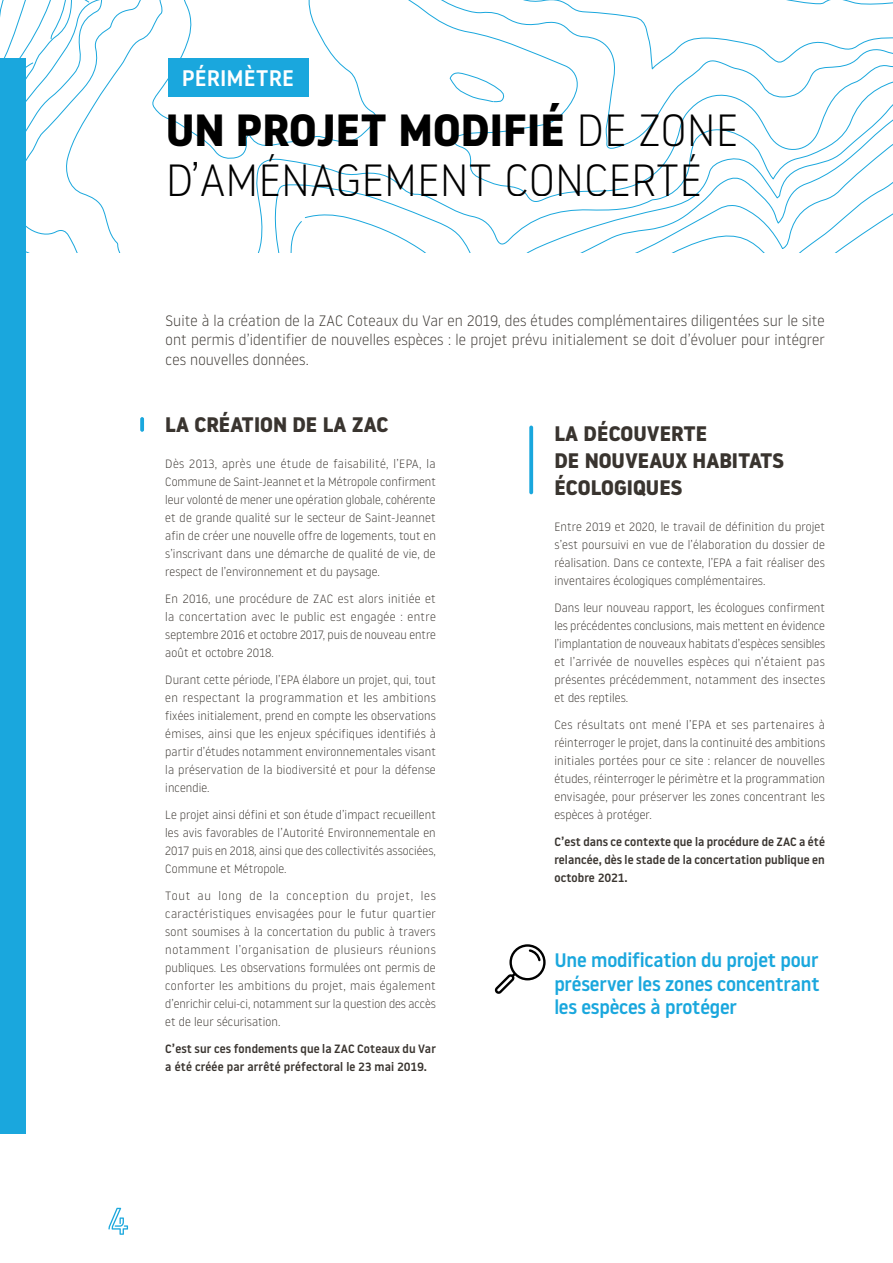
<style>
.page{position:relative;width:893px;height:1263px;background:#fff}
.page>*{position:absolute;margin:0;border:0;box-sizing:border-box;transform-origin:0 0}
.t1{font:300 45px/49.5px "Noway";color:#000}
.t2{font:500 22.5px "Noway";color:#fff}
.t3{font:700 21px/27px "Noway";color:#39342f}
.t4{font:500 19.5px/23.4px "Noway";letter-spacing:-.01em;color:#1aa7dd;text-align:justify}
.t5{font:300 15px/19.5px "Noway";letter-spacing:.01em;color:#39342f;text-align:justify}
.t6{font:300 12px/18px "Noway";letter-spacing:.01em;color:#39342f;text-align:justify}
.t7{font:500 12px/18px "Noway";letter-spacing:.01em;color:#39342f}
.s1{font-weight:700}
</style>
<div class="page">
<svg style="left:0;top:0;width:893px;height:252px"></svg>
<svg style="left:108px;top:1208px;width:20px;height:27px"></svg>
<div style="left:0;top:59px;width:26px;height:1075px;background:#1aa7dd"></div>
<div style="left:168px;top:59px;width:141px;height:38px;background:#1aa7dd"></div>
<svg style="left:140px;top:417px;width:4px;height:15px"></svg>
<svg style="left:529px;top:426px;width:4px;height:68px"></svg>
<div style="left:509px;top:944px;width:37px;height:36px;border:2px solid #000;border-radius:50%"></div>
<svg style="left:528px;top:948px;width:14px;height:14px"></svg>
<svg style="left:494px;top:970px;width:24px;height:24px"></svg>
<h2 class="t2" style="left:182px;top:63px;width:114px">PÉRIMÈTRE</h2>
<h1 class="t1" style="left:166px;top:103px;width:574px"><span class="s1">UN PROJET MODIFIÉ</span> DE ZONE<br>D’AMÉNAGEMENT CONCERTÉ</h1>
<p class="t5" style="left:166px;top:310px;width:661px">Suite à la création de la ZAC Coteaux du Var en 2019, des études complémentaires diligentées sur le site ont permis d’identifier de nouvelles espèces : le projet prévu initialement se doit d’évoluer pour intégrer ces nouvelles données.</p>
<h3 class="t3" style="left:165px;top:411px;width:225px">LA CRÉATION DE LA ZAC</h3>
<p class="t6" style="left:165px;top:454px;width:272px">Dès 2013, après une étude de faisabilité, l’EPA, la Commune de Saint-Jeannet et la Métropole confirment leur volonté de mener une opération globale, cohérente et de grande qualité sur le secteur de Saint-Jeannet afin de créer une nouvelle offre de logements, tout en s’inscrivant dans une démarche de qualité de vie, de respect de l’environnement et du paysage.</p>
<p class="t6" style="left:165px;top:589px;width:272px">En 2016, une procédure de ZAC est alors initiée et la concertation avec le public est engagée : entre septembre 2016 et octobre 2017, puis de nouveau entre août et octobre 2018.</p>
<p class="t6" style="left:165px;top:670px;width:272px">Durant cette période, l’EPA élabore un projet, qui, tout en respectant la programmation et les ambitions fixées initialement, prend en compte les observations émises, ainsi que les enjeux spécifiques identifiés à partir d’études notamment environnementales visant la préservation de la biodiversité et pour la défense incendie.</p>
<p class="t6" style="left:165px;top:805px;width:272px">Le projet ainsi défini et son étude d’impact recueillent les avis favorables de l’Autorité Environnementale en 2017 puis en 2018, ainsi que des collectivités associées, Commune et Métropole.</p>
<p class="t6" style="left:165px;top:886px;width:272px">Tout au long de la conception du projet, les caractéristiques envisagées pour le futur quartier sont soumises à la concertation du public à travers notamment l’organisation de plusieurs réunions publiques. Les observations formulées ont permis de conforter les ambitions du projet, mais également d’enrichir celui-ci, notamment sur la question des accès et de leur sécurisation.</p>
<p class="t7" style="left:165px;top:1040px;width:272px">C’est sur ces fondements que la ZAC Coteaux du Var a été créée par arrêté préfectoral le 23 mai 2019.</p>
<h3 class="t3" style="left:554px;top:420px;width:231px">LA DÉCOUVERTE<br>DE NOUVEAUX HABITATS<br>ÉCOLOGIQUES</h3>
<p class="t6" style="left:554px;top:517px;width:272px">Entre 2019 et 2020, le travail de définition du projet s’est poursuivi en vue de l’élaboration du dossier de réalisation. Dans ce contexte, l’EPA a fait réaliser des inventaires écologiques complémentaires.</p>
<p class="t6" style="left:554px;top:598px;width:272px">Dans leur nouveau rapport, les écologues confirment les précédentes conclusions, mais mettent en évidence l’implantation de nouveaux habitats d’espèces sensibles et l’arrivée de nouvelles espèces qui n’étaient pas présentes précédemment, notamment des insectes et des reptiles.</p>
<p class="t6" style="left:554px;top:715px;width:272px">Ces résultats ont mené l’EPA et ses partenaires à réinterroger le projet, dans la continuité des ambitions initiales portées pour ce site : relancer de nouvelles études, réinterroger le périmètre et la programmation envisagée, pour préserver les zones concentrant les espèces à protéger.</p>
<p class="t7" style="left:554px;top:833px;width:272px;text-align:justify">C’est dans ce contexte que la procédure de ZAC a été relancée, dès le stade de la concertation publique en octobre 2021.</p>
<h3 class="t4" style="left:554px;top:948px;width:267px">Une modification du projet pour préserver les zones concentrant les espèces à protéger</h3>
</div>
